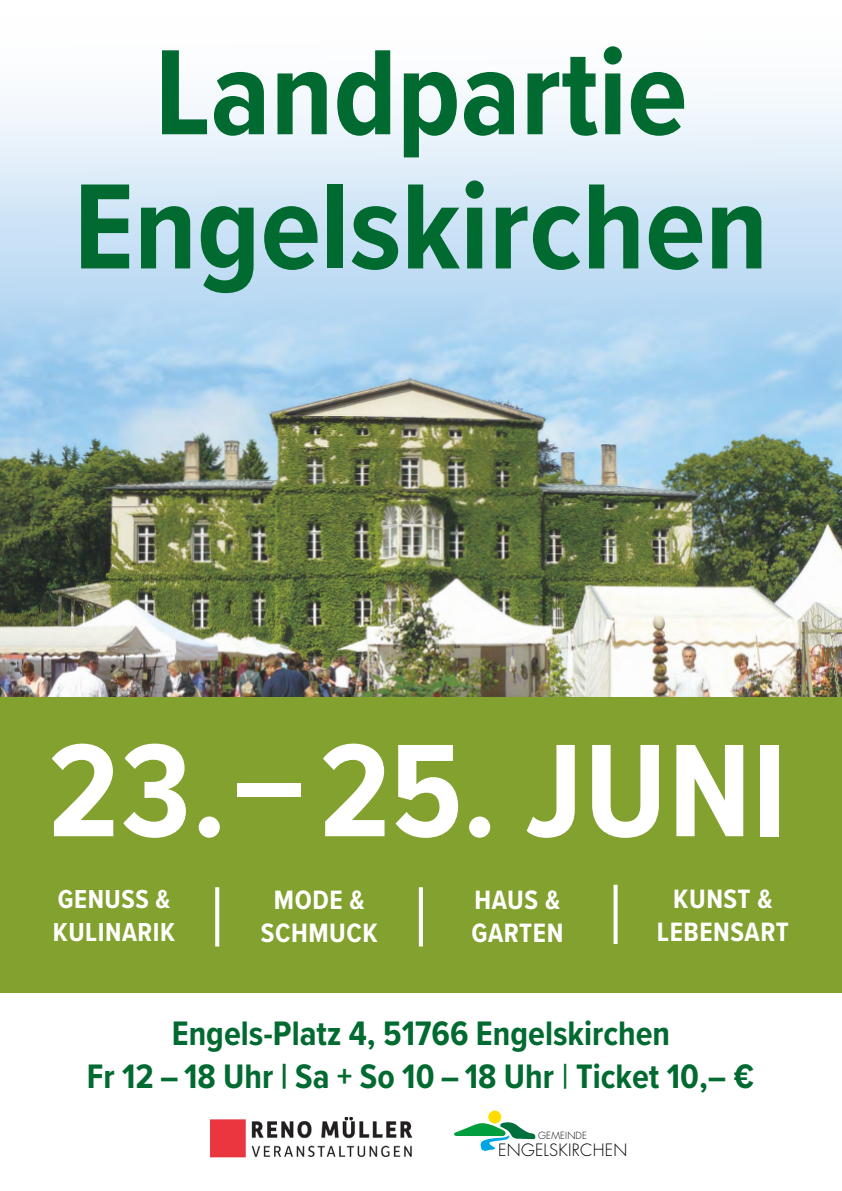
<style>
.page{position:relative;width:842px;height:1191px;background:#fff}
.page>*{position:absolute;margin:0;border:0;box-sizing:border-box;transform-origin:0 0}
.t1{font:700 136.75px "Proxima Nova Cond";letter-spacing:.01em;color:#fff}
.t2{font:700 125.8px/134.2px "Proxima Nova Cond";color:#006a30;text-align:center}
.t3{font:700 35.2px "Proxima Nova Cond";color:#006a30}
.t4{font:700 27.55px/33px "Proxima Nova Cond";letter-spacing:.02em;color:#fff;text-align:center}
.t5{font:700 26.95px/32.4px "Proxima Nova Cond";letter-spacing:.02em;color:#fff}
.t6{font:300 16.55px "Futura";letter-spacing:.015em;color:#000}
.t7{font:300 9.65px "Futura";letter-spacing:.015em;color:#000}
.s1{font-weight:500}
</style>
<div class="page">
<img style="left:0;top:370px;width:842px;height:327px">
<svg style="left:0;top:288px;width:842px;height:82px;background:#b1d5f1"></svg>
<div style="left:0;top:15px;width:842px;height:273px;background:#c7e0f5"></div>
<div style="left:0;top:697px;width:842px;height:295px;background:#82a12f"></div>
<div style="left:0;top:0;width:842px;height:207px;background:linear-gradient(to bottom,#fff,#d9eaf8)"></div>
<img style="left:209px;top:1117px;width:204px;height:41px">
<div style="left:488px;top:1110px;width:13px;height:13px;background:#fd0;border-radius:50%"></div>
<svg style="left:454px;top:1122px;width:82px;height:29px"></svg>
<svg style="left:419px;top:887px;width:4px;height:59px"></svg>
<svg style="left:215px;top:887px;width:4px;height:59px"></svg>
<div style="left:613px;top:884px;width:5px;height:60px;background:#fff"></div>
<h2 class="t2" style="left:74px;top:23px;width:696px">Landpartie<br>Engelskirchen</h2>
<h1 class="t1" style="left:48px;top:690px;width:740px">23.–25. JUNI</h1>
<p class="t5" style="left:53px;top:882px;width:124px">GENUSS &amp;<br>KULINARIK</p>
<p class="t4" style="left:657px;top:882px;width:133px">KUNST &amp;<br>LEBENSART</p>
<p class="t4" style="left:261px;top:882px;width:118px">MODE &amp;<br>SCHMUCK</p>
<p class="t4" style="left:471px;top:882px;width:93px;text-align:left">HAUS &amp;<br>GARTEN</p>
<p class="t3" style="left:172px;top:1007px;width:500px">Engels-Platz 4, 51766 Engelskirchen</p>
<p class="t3" style="left:87px;top:1050px;width:669px">Fr 12 – 18 Uhr | Sa + So 10 – 18 Uhr <span class="s1">|</span> Ticket 10,– €</p>
<p class="t7" style="left:538px;top:1129px;width:50px">GEMEINDE</p>
<p class="t6" style="left:498px;top:1139px;width:131px">ENGELSKIRCHEN</p>
</div>
